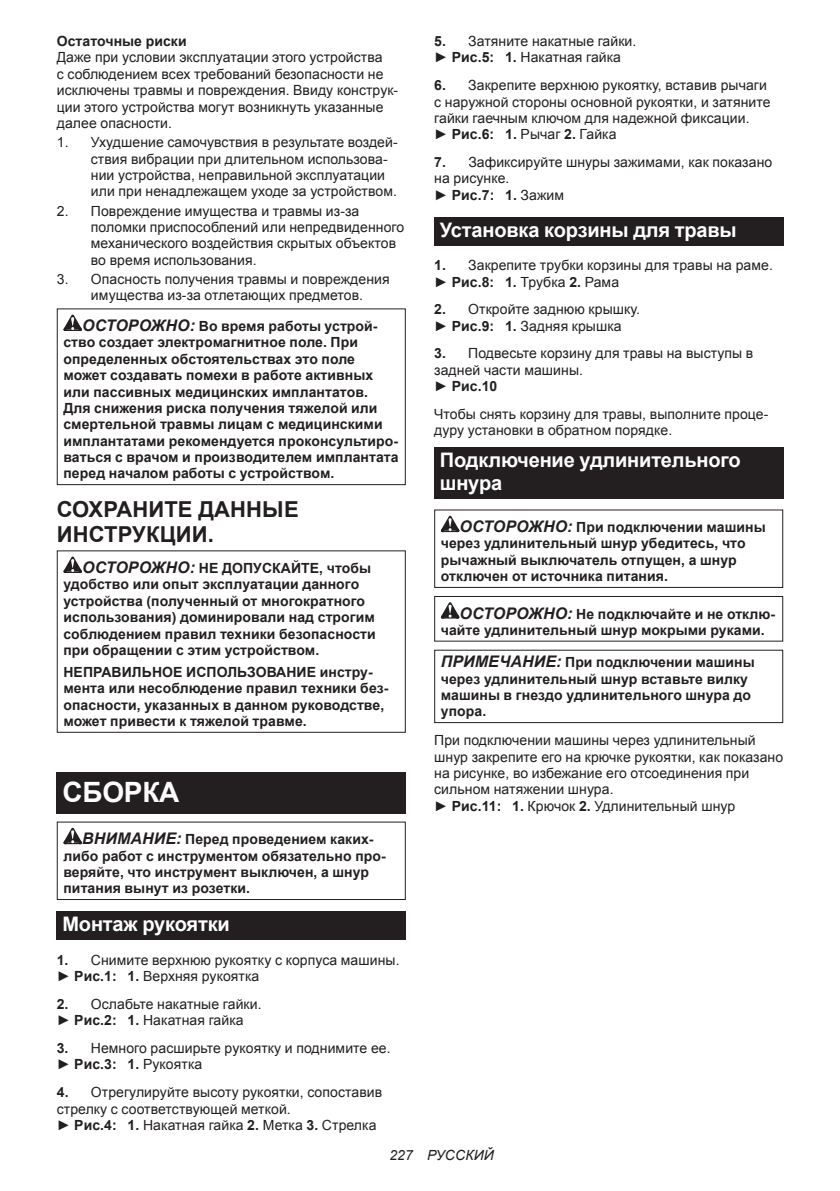
<style>
.page{position:relative;width:840px;height:1191px;background:#fff}
.page>*{position:absolute;margin:0;border:0;box-sizing:border-box;transform-origin:0 0}
.t1{font:700 28px "Arial";letter-spacing:-.01em;color:#fff}
.t2{font:700 22px/25.8px "Arial";letter-spacing:.005em;color:#231f20}
.t3{font:700 20px/23.4px "Arial";letter-spacing:-.01em;color:#fff}
.t4{font:14px/16.4px "Arial";letter-spacing:.005em;color:#231f20}
.t5{font:700 14px/16.4px "Arial";letter-spacing:.005em;color:#231f20}
.t6{font:italic 14px "Arial";letter-spacing:.005em;color:#231f20}
.s1{font-style:italic;font-size:16px}
.s2{font-weight:700}
</style>
<div class="page">
<svg style="left:63px;top:314px;width:19px;height:17px"></svg>
<div style="left:57px;top:308px;width:348px;height:177px;border:1px solid #231f20"></div>
<svg style="left:63px;top:556px;width:19px;height:17px"></svg>
<div style="left:57px;top:550px;width:348px;height:183px;border:1px solid #231f20"></div>
<div style="left:57px;top:772px;width:348px;height:41px;background:#231f20"></div>
<svg style="left:63px;top:827px;width:19px;height:17px"></svg>
<div style="left:57px;top:821px;width:348px;height:79px;border:1px solid #231f20"></div>
<div style="left:57px;top:911px;width:348px;height:29px;background:#231f20"></div>
<div style="left:434px;top:217px;width:348px;height:28px;background:#231f20"></div>
<div style="left:434px;top:447px;width:348px;height:51px;background:#231f20"></div>
<svg style="left:440px;top:516px;width:19px;height:16px"></svg>
<div style="left:434px;top:509px;width:348px;height:79px;border:1px solid #231f20"></div>
<svg style="left:440px;top:602px;width:19px;height:16px"></svg>
<div style="left:434px;top:596px;width:348px;height:45px;border:1px solid #231f20"></div>
<div style="left:434px;top:649px;width:348px;height:74px;border:1px solid #231f20"></div>
<p class="t5" style="left:57px;top:33px;width:131px">Остаточные риски</p>
<p class="t4" style="left:57px;top:49px;width:343px">Даже при условии эксплуатации этого устройства<br>с соблюдением всех требований безопасности не исключены травмы и повреждения. Ввиду конструк&shy;ции этого устройства могут возникнуть указанные далее опасности.</p>
<p class="t4" style="left:91px;top:134px;width:308px;text-indent:-34px">1. Ухудшение самочувствия в результате воздей&shy;ствия вибрации при длительном использова&shy;нии устройства, неправильной эксплуатации или при ненадлежащем уходе за устройством.</p>
<p class="t4" style="left:91px;top:203px;width:315px;text-indent:-34px">2. Повреждение имущества и травмы из-за поломки приспособлений или непредвиденного механического воздействия скрытых объектов во время использования.</p>
<p class="t4" style="left:57px;top:271px;width:334px;text-align:center">3. Опасность получения травмы и повреждения имущества из-за отлетающих предметов.</p>
<p class="t5" style="left:63px;top:318px;width:336px;text-indent:19px"><span class="s1">ОСТОРОЖНО:</span> Во время работы устрой&shy;ство создает электромагнитное поле. При определенных обстоятельствах это поле может создавать помехи в работе активных или пассивных медицинских имплантатов.<br>Для снижения риска получения тяжелой или смертельной травмы лицам с медицинскими имплантатами рекомендуется проконсультиро&shy;ваться с врачом и производителем имплантата перед началом работы с устройством.</p>
<h2 class="t2" style="left:57px;top:496px;width:243px">СОХРАНИТЕ ДАННЫЕ<br>ИНСТРУКЦИИ.</h2>
<p class="t5" style="left:63px;top:560px;width:314px;text-indent:19px"><span class="s1">ОСТОРОЖНО:</span> НЕ ДОПУСКАЙТЕ, чтобы удобство или опыт эксплуатации данного устройства (полученный от многократного использования) доминировали над строгим соблюдением правил техники безопасности при обращении с этим устройством.</p>
<p class="t5" style="left:63px;top:664px;width:326px">НЕПРАВИЛЬНОЕ ИСПОЛЬЗОВАНИЕ инстру&shy;мента или несоблюдение правил техники без&shy;опасности, указанных в данном руководстве, может привести к тяжелой травме.</p>
<h1 class="t1" style="left:62px;top:773px;width:118px">СБОРКА</h1>
<p class="t5" style="left:63px;top:831px;width:324px;text-indent:19px"><span class="s1">ВНИМАНИЕ:</span> Перед проведением каких&shy;либо работ с инструментом обязательно про&shy;веряйте, что инструмент выключен, а шнур питания вынут из розетки.</p>
<h3 class="t3" style="left:62px;top:913px;width:169px">Монтаж рукоятки</h3>
<p class="t4" style="left:57px;top:951px;width:344px"><span class="s2">1.</span> Снимите верхнюю рукоятку с корпуса машины. ► <span class="s2">Рис.1: 1.</span> Верхняя рукоятка</p>
<p class="t4" style="left:57px;top:996px;width:206px"><span class="s2">2.</span> Ослабьте накатные гайки. ► <span class="s2">Рис.2: 1.</span> Накатная гайка</p>
<p class="t4" style="left:57px;top:1040px;width:335px"><span class="s2">3.</span> Немного расширьте рукоятку и поднимите ее. ► <span class="s2">Рис.3: 1.</span> Рукоятка</p>
<p class="t4" style="left:57px;top:1084px;width:327px"><span class="s2">4.</span> Отрегулируйте высоту рукоятки, сопоставив стрелку с соответствующей меткой.<br>► <span class="s2">Рис.4: 1.</span> Накатная гайка <span class="s2">2.</span> Метка <span class="s2">3.</span> Стрелка</p>
<p class="t4" style="left:434px;top:33px;width:203px"><span class="s2">5.</span> Затяните накатные гайки. ► <span class="s2">Рис.5: 1.</span> Накатная гайка</p>
<p class="t4" style="left:434px;top:77px;width:338px"><span class="s2">6.</span> Закрепите верхнюю рукоятку, вставив рычаги с наружной стороны основной рукоятки, и затяните гайки гаечным ключом для надежной фиксации.<br>► <span class="s2">Рис.6: 1.</span> Рычаг <span class="s2">2.</span> Гайка</p>
<p class="t4" style="left:434px;top:154px;width:339px"><span class="s2">7.</span> Зафиксируйте шнуры зажимами, как показано на рисунке.<br>► <span class="s2">Рис.7: 1.</span> Зажим</p>
<h3 class="t3" style="left:439px;top:219px;width:298px">Установка корзины для травы</h3>
<p class="t4" style="left:434px;top:257px;width:340px"><span class="s2">1.</span> Закрепите трубки корзины для травы на раме. ► <span class="s2">Рис.8: 1.</span> Трубка <span class="s2">2.</span> Рама</p>
<p class="t4" style="left:434px;top:301px;width:207px"><span class="s2">2.</span> Откройте заднюю крышку. ► <span class="s2">Рис.9: 1.</span> Задняя крышка</p>
<p class="t4" style="left:434px;top:345px;width:320px"><span class="s2">3.</span> Подвесьте корзину для травы на выступы в задней части машины.<br>► <span class="s2">Рис.10</span></p>
<p class="t4" style="left:434px;top:406px;width:335px">Чтобы снять корзину для травы, выполните проце&shy;дуру установки в обратном порядке.</p>
<h3 class="t3" style="left:439px;top:448px;width:302px">Подключение удлинительного шнура</h3>
<p class="t5" style="left:440px;top:519px;width:326px;text-indent:19px"><span class="s1">ОСТОРОЖНО:</span> При подключении машины через удлинительный шнур убедитесь, что рычажный выключатель отпущен, а шнур отключен от источника питания.</p>
<p class="t5" style="left:440px;top:606px;width:336px;text-indent:19px"><span class="s1">ОСТОРОЖНО:</span> Не подключайте и не отклю&shy;чайте удлинительный шнур мокрыми руками.</p>
<p class="t5" style="left:440px;top:654px;width:315px"><span class="s1">ПРИМЕЧАНИЕ:</span> При подключении машины через удлинительный шнур вставьте вилку машины в гнездо удлинительного шнура до упора.</p>
<p class="t4" style="left:434px;top:732px;width:350px">При подключении машины через удлинительный шнур закрепите его на крючке рукоятки, как показано на рисунке, во избежание его отсоединения при сильном натяжении шнура.<br>► <span class="s2">Рис.11: 1.</span> Крючок <span class="s2">2.</span> Удлинительный шнур</p>
<p class="t6" style="left:389px;top:1146px;width:106px">227 РУССКИЙ</p>
</div>
